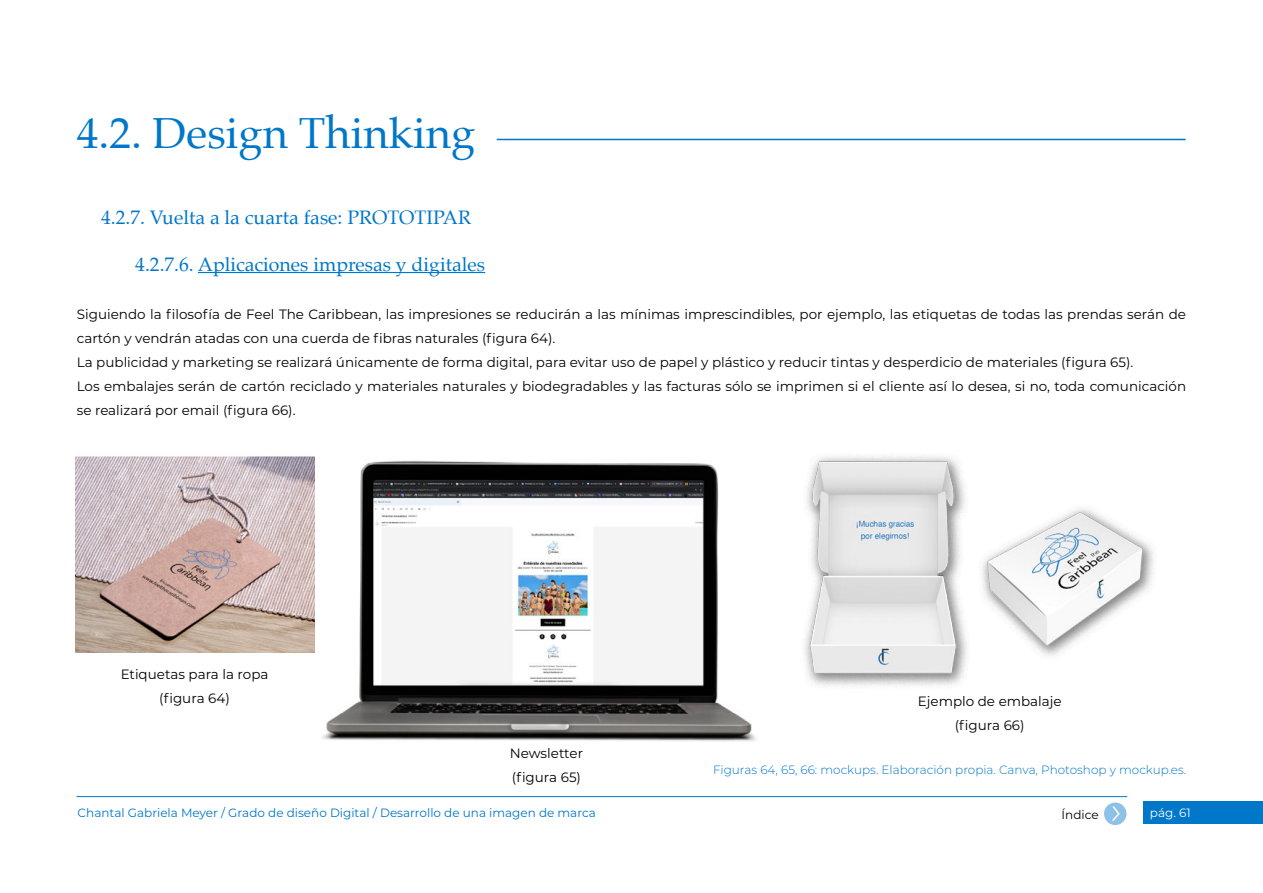
<style>
.page{position:relative;width:1263px;height:893px;background:#fff}
.page>*{position:absolute;margin:0;border:0;box-sizing:border-box;transform-origin:0 0}
.t1{font:43.5px "Palatino";color:#0077c8}
.t2{font:19.5px "Palatino";color:#0077c8}
.t3{font:13.5px/24px "Montserrat";color:#000}
.t4{font:12px "Montserrat";color:#0077c8}
.t5{font:300 12px "Montserrat";color:#0077c8}
.t6{font:12px "Montserrat";color:#000}
.t7{font:12px "Montserrat";color:#fff}
</style>
<div class="page">
<div style="left:1143px;top:802px;width:120px;height:22px;background:#0077c8"></div>
<hr style="left:77px;top:796px;width:1050px;height:1px;background:#0077c8">
<svg style="left:1104px;top:802px;width:22px;height:23px"></svg>
<svg style="left:1110px;top:804px;width:11px;height:19px"></svg>
<hr style="left:198px;top:272px;width:287px;height:1px;background:#0077c8">
<hr style="left:497px;top:139px;width:689px;height:1px;background:#0077c8">
<img style="left:75px;top:456px;width:240px;height:197px">
<img style="left:322px;top:460px;width:434px;height:282px">
<img style="left:804px;top:455px;width:350px;height:232px">
<h1 class="t1" style="left:77px;top:97px;width:400px">4.2. Design Thinking</h1>
<h2 class="t2" style="left:101px;top:201px;width:371px">4.2.7. Vuelta a la cuarta fase: PROTOTIPAR</h2>
<h2 class="t2" style="left:135px;top:248px;width:351px">4.2.7.6. Aplicaciones impresas y digitales</h2>
<p class="t3" style="left:77px;top:301px;width:1111px">Siguiendo la filosofía de Feel The Caribbean, las impresiones se reducirán a las mínimas imprescindibles, por ejemplo, las etiquetas de todas las prendas serán de cartón y vendrán atadas con una cuerda de fibras naturales (figura 64).<br>La publicidad y marketing se realizará únicamente de forma digital, para evitar uso de papel y plástico y reducir tintas y desperdicio de materiales (figura 65).<br>Los embalajes serán de cartón reciclado y materiales naturales y biodegradables y las facturas sólo se imprimen si el cliente así lo desea, si no, toda comunicación se realizará por email (figura 66).</p>
<p class="t3" style="left:121px;top:662px;width:149px;text-align:center">Etiquetas para la ropa (figura 64)</p>
<p class="t3" style="left:510px;top:741px;width:75px">Newsletter (figura 65)</p>
<p class="t3" style="left:918px;top:688px;width:145px;text-align:center">Ejemplo de embalaje (figura 66)</p>
<p class="t5" style="left:713px;top:762px;width:475px">Figuras 64, 65, 66: mockups. Elaboración propia. Canva, Photoshop y mockup.es.</p>
<p class="t4" style="left:78px;top:804px;width:520px">Chantal Gabriela Meyer / Grado de diseño Digital / Desarrollo de una imagen de marca</p>
<p class="t6" style="left:1061px;top:806px;width:39px">Índice</p>
<p class="t7" style="left:1150px;top:804px;width:42px">pág. 61</p>
</div>
